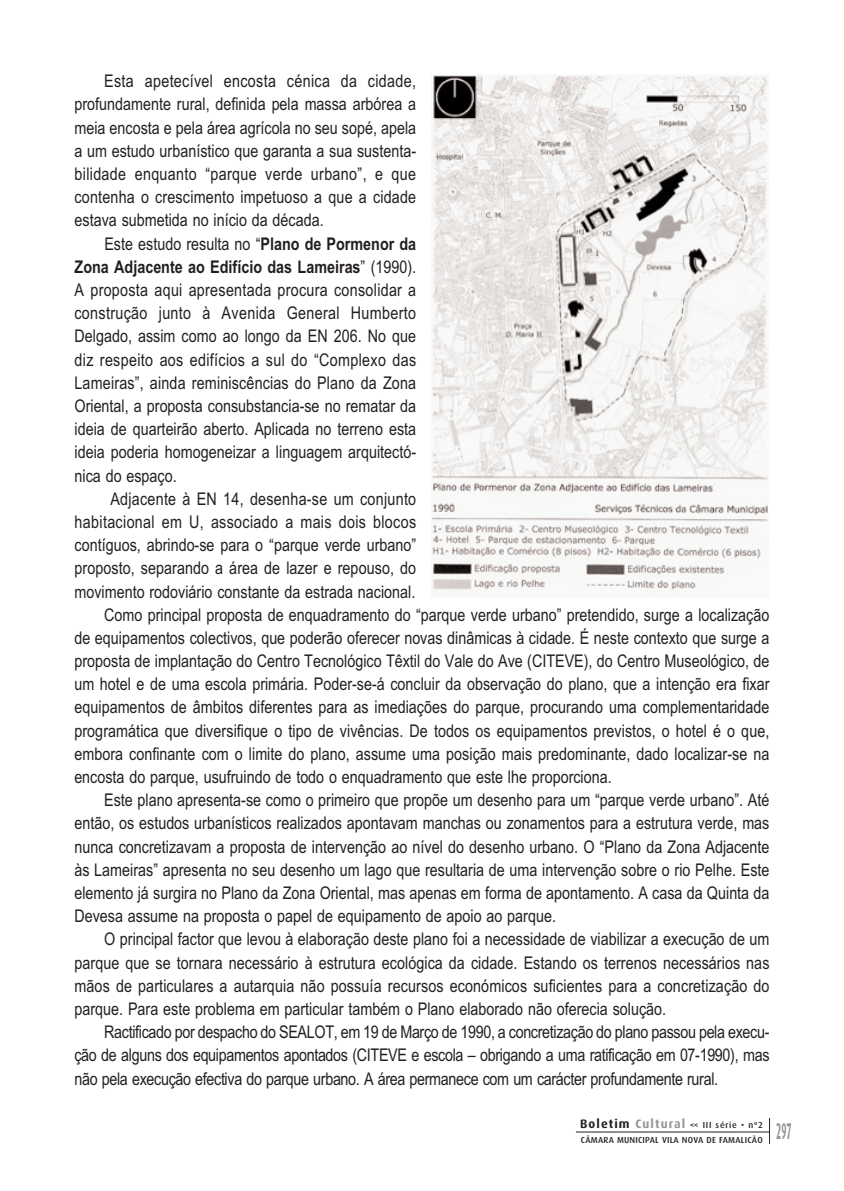
<style>
.page{position:relative;width:844px;height:1191px;background:#fff}
.page>*{position:absolute;margin:0;border:0;box-sizing:border-box;transform-origin:0 0}
.t1{font:700 22.75px "Dax";color:#939598;scale:.4 1}
.t2{font:17.5px/23.1px "Arial Narrow";color:#231f20;text-align:justify}
.t3{font:17.5px "Arial Narrow";letter-spacing:-.02em;color:#231f20}
.t4{font:17.5px "Arial Narrow";letter-spacing:.02em;color:#231f20}
.t5{font:500 8.75px/15.4px "Dax";letter-spacing:.025em;color:#231f20}
.s1{font-weight:700}
.s2{font-weight:700;font-size:12.25px}
.s3{font-weight:700;font-size:12.25px;color:#939598}
</style>
<div class="page">
<hr style="left:575px;top:1131px;width:194px;height:1px;background:#231f20">
<svg style="left:769px;top:1118px;width:1px;height:25px"></svg>
<img style="left:432px;top:75px;width:336px;height:515px">
<p class="t2" style="left:74px;top:70px;width:343px;text-indent:30px">Esta apetecível encosta cénica da cidade, profundamente rural, definida pela massa arbórea a meia encosta e pela área agrícola no seu sopé, apela a um estudo urbanístico que garanta a sua sustenta&shy;bilidade enquanto “parque verde urbano”, e que contenha o crescimento impetuoso a que a cidade estava submetida no início da década.</p>
<p class="t2" style="left:74px;top:232px;width:343px;text-indent:30px">Este estudo resulta no “<span class="s1">Plano de Pormenor da Zona Adjacente ao Edifício das Lameiras</span>” (1990).<br>A proposta aqui apresentada procura consolidar a construção junto à Avenida General Humberto Delgado, assim como ao longo da EN 206. No que diz respeito aos edifícios a sul do “Complexo das Lameiras”, ainda reminiscências do Plano da Zona Oriental, a proposta consubstancia-se no rematar da ideia de quarteirão aberto. Aplicada no terreno esta ideia poderia homogeneizar a linguagem arquitectó&shy;nica do espaço.</p>
<p class="t2" style="left:110px;top:487px;width:307px">Adjacente à EN 14, desenha-se um conjunto</p>
<p class="t4" style="left:75px;top:511px;width:343px">habitacional em U, associado a mais dois blocos</p>
<p class="t2" style="left:75px;top:533px;width:343px">contíguos, abrindo-se para o “parque verde urbano”</p>
<p class="t2" style="left:74px;top:557px;width:343px">proposto, separando a área de lazer e repouso, do</p>
<p class="t2" style="left:74px;top:580px;width:342px">movimento rodoviário constante da estrada nacional.</p>
<p class="t2" style="left:104px;top:603px;width:666px">Como principal proposta de enquadramento do “parque verde urbano” pretendido, surge a localização</p>
<p class="t2" style="left:74px;top:626px;width:696px">de equipamentos colectivos, que poderão oferecer novas dinâmicas à cidade. É neste contexto que surge a</p>
<p class="t2" style="left:74px;top:649px;width:696px">proposta de implantação do Centro Tecnológico Têxtil do Vale do Ave (CITEVE), do Centro Museológico, de</p>
<p class="t2" style="left:74px;top:672px;width:696px">um hotel e de uma escola primária. Poder-se-á concluir da observação do plano, que a intenção era fixar</p>
<p class="t2" style="left:74px;top:696px;width:696px">equipamentos de âmbitos diferentes para as imediações do parque, procurando uma complementaridade</p>
<p class="t2" style="left:74px;top:719px;width:696px">programática que diversifique o tipo de vivências. De todos os equipamentos previstos, o hotel é o que,</p>
<p class="t2" style="left:74px;top:742px;width:696px">embora confinante com o limite do plano, assume uma posição mais predominante, dado localizar-se na</p>
<p class="t2" style="left:74px;top:765px;width:539px">encosta do parque, usufruindo de todo o enquadramento que este lhe proporciona.</p>
<p class="t2" style="left:104px;top:788px;width:666px">Este plano apresenta-se como o primeiro que propõe um desenho para um “parque verde urbano”. Até</p>
<p class="t2" style="left:74px;top:812px;width:696px">então, os estudos urbanísticos realizados apontavam manchas ou zonamentos para a estrutura verde, mas</p>
<p class="t2" style="left:74px;top:835px;width:696px">nunca concretizavam a proposta de intervenção ao nível do desenho urbano. O “Plano da Zona Adjacente</p>
<p class="t2" style="left:74px;top:858px;width:696px">às Lameiras” apresenta no seu desenho um lago que resultaria de uma intervenção sobre o rio Pelhe. Este</p>
<p class="t2" style="left:74px;top:881px;width:696px">elemento já surgira no Plano da Zona Oriental, mas apenas em forma de apontamento. A casa da Quinta da</p>
<p class="t2" style="left:74px;top:904px;width:483px">Devesa assume na proposta o papel de equipamento de apoio ao parque.</p>
<p class="t2" style="left:104px;top:928px;width:666px">O principal factor que levou à elaboração deste plano foi a necessidade de viabilizar a execução de um</p>
<p class="t2" style="left:74px;top:951px;width:696px">parque que se tornara necessário à estrutura ecológica da cidade. Estando os terrenos necessários nas</p>
<p class="t2" style="left:74px;top:974px;width:696px">mãos de particulares a autarquia não possuía recursos económicos suficientes para a concretização do</p>
<p class="t2" style="left:74px;top:997px;width:593px">parque. Para este problema em particular também o Plano elaborado não oferecia solução.</p>
<p class="t3" style="left:104px;top:1022px;width:666px">Ractificado por despacho do SEALOT, em 19 de Março de 1990, a concretização do plano passou pela execu-</p>
<p class="t3" style="left:74px;top:1045px;width:696px">ção de alguns dos equipamentos apontados (CITEVE e escola – obrigando a uma ratificação em 07-1990), mas</p>
<p class="t3" style="left:74px;top:1068px;width:645px">não pela execução efectiva do parque urbano. A área permanece com um carácter profundamente rural.</p>
<p class="t5" style="left:580px;top:1117px;width:184px"><span class="s2">Boletim</span> <span class="s3">Cultural</span> &lt;&lt; III série • nº2<br>CÂMARA MUNICIPAL VILA NOVA DE FAMALICÃO</p>
<h1 class="t1" style="left:776px;top:1120px;width:40px">297</h1>
</div>
